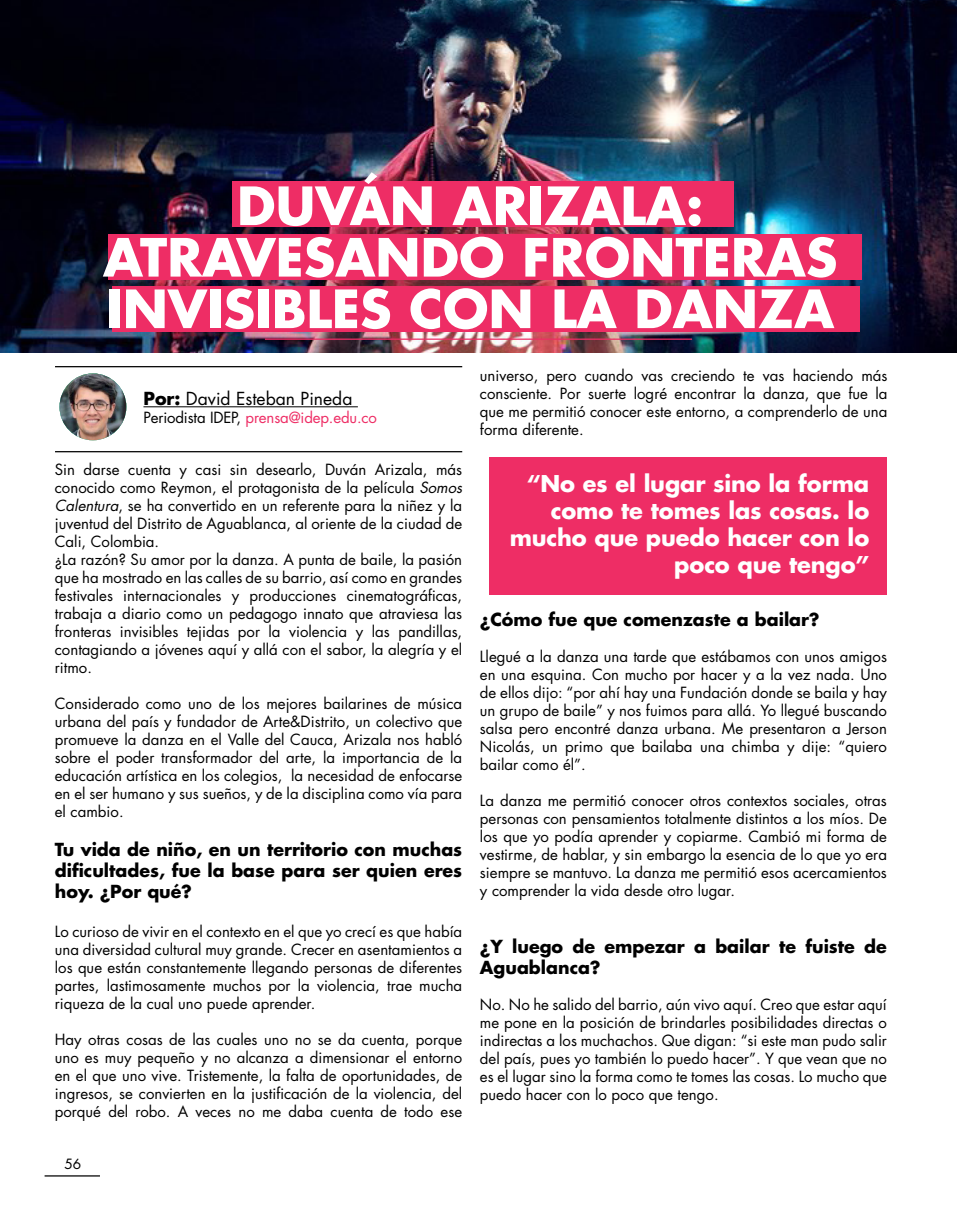
<style>
.page{position:relative;width:957px;height:1205px;background:#fff}
.page>*{position:absolute;margin:0;border:0;box-sizing:border-box;transform-origin:0 0}
.t1{font:700 51.25px/51.5px "Futura Std";color:#fff;text-align:center}
.t2{font:700 22.5px/27px "Futura Std";letter-spacing:-.005em;color:#fff;text-align:right}
.t3{font:700 17.5px/21px "Futura Std";color:#000;text-align:justify}
.t4{font:17.5px "Futura Std";color:#000}
.t5{font:15px/18px "Futura Std";color:#000;text-align:justify}
.t6{font:15px "Futura Std";letter-spacing:-.01em;color:#ee2d65}
.t7{font:13.75px "Futura Std";color:#000}
.s1{font-weight:700}
.s2{color:#000}
.s3{font-style:italic}
</style>
<div class="page">
<div style="left:489px;top:457px;width:398px;height:137px;background:#ee2d65"></div>
<img style="left:0;top:0;width:957px;height:353px">
<hr style="left:265px;top:338px;width:427px;height:2px;background:#ee2d65">
<hr style="left:55px;top:366px;width:407px;height:1px;background:#000">
<hr style="left:55px;top:451px;width:407px;height:1px;background:#000">
<hr style="left:143px;top:406px;width:215px;height:1px;background:#000">
<img style="left:60px;top:373px;width:66px;height:67px;border-radius:33px">
<div style="left:232px;top:181px;width:501px;height:46px;background:#ee2d65"></div>
<div style="left:108px;top:234px;width:753px;height:46px;background:#ee2d65"></div>
<div style="left:112px;top:286px;width:747px;height:46px;background:#ee2d65"></div>
<hr style="left:45px;top:1175px;width:55px;height:1px;background:#000">
<h1 class="t1" style="left:103px;top:179px;width:736px">DUVÁN ARIZALA:<br>ATRAVESANDO FRONTERAS<br>INVISIBLES CON LA DANZA</h1>
<p class="t4" style="left:143px;top:387px;width:210px"><span class="s1">Por:</span> David Esteban Pineda</p>
<p class="t6" style="left:143px;top:408px;width:235px"><span class="s2">Periodista IDEP,</span> prensa@idep.edu.co</p>
<p class="t5" style="left:55px;top:460px;width:412px;text-align:left">Sin darse cuenta y casi sin desearlo, Duván Arizala, más conocido como Reymon, el protagonista de la película <span class="s3">Somos Calentura</span>, se ha convertido en un referente para la niñez y la juventud del Distrito de Aguablanca, al oriente de la ciudad de Cali, Colombia.<br>¿La razón? Su amor por la danza. A punta de baile, la pasión que ha mostrado en las calles de su barrio, así como en grandes festivales internacionales y producciones cinematográficas, trabaja a diario como un pedagogo innato que atraviesa las fronteras invisibles tejidas por la violencia y las pandillas, contagiando a jóvenes aquí y allá con el sabor, la alegría y el ritmo.</p>
<p class="t5" style="left:55px;top:694px;width:409px">Considerado como uno de los mejores bailarines de música urbana del país y fundador de Arte&amp;Distrito, un colectivo que promueve la danza en el Valle del Cauca, Arizala nos habló sobre el poder transformador del arte, la importancia de la educación artística en los colegios, la necesidad de enfocarse en el ser humano y sus sueños, y de la disciplina como vía para el cambio.</p>
<p class="t3" style="left:55px;top:839px;width:409px">Tu vida de niño, en un territorio con muchas dificultades, fue la base para ser quien eres hoy. ¿Por qué?</p>
<p class="t5" style="left:55px;top:922px;width:409px">Lo curioso de vivir en el contexto en el que yo crecí es que había una diversidad cultural muy grande. Crecer en asentamientos a los que están constantemente llegando personas de diferentes partes, lastimosamente muchos por la violencia, trae mucha riqueza de la cual uno puede aprender.</p>
<p class="t5" style="left:55px;top:1030px;width:409px">Hay otras cosas de las cuales uno no se da cuenta, porque uno es muy pequeño y no alcanza a dimensionar el entorno en el que uno vive. Tristemente, la falta de oportunidades, de ingresos, se convierten en la justificación de la violencia, del porqué del robo. A veces no me daba cuenta de todo ese</p>
<p class="t7" style="left:64px;top:1155px;width:18px">56</p>
<p class="t5" style="left:480px;top:367px;width:409px">universo, pero cuando vas creciendo te vas haciendo más consciente. Por suerte logré encontrar la danza, que fue la que me permitió conocer este entorno, a comprenderlo de una forma diferente.</p>
<h2 class="t2" style="left:510px;top:470px;width:361px">“No es el lugar sino la forma como te tomes las cosas. lo mucho que puedo hacer con lo poco que tengo”</h2>
<p class="t3" style="left:480px;top:608px;width:341px">¿Cómo fue que comenzaste a bailar?</p>
<p class="t5" style="left:480px;top:647px;width:408px">Llegué a la danza una tarde que estábamos con unos amigos en una esquina. Con mucho por hacer y a la vez nada. Uno de ellos dijo: “por ahí hay una Fundación donde se baila y hay un grupo de baile” y nos fuimos para allá. Yo llegué buscando salsa pero encontré danza urbana. Me presentaron a Jerson Nicolás, un primo que bailaba una chimba y dije: “quiero bailar como él”.</p>
<p class="t5" style="left:480px;top:791px;width:408px">La danza me permitió conocer otros contextos sociales, otras personas con pensamientos totalmente distintos a los míos. De los que yo podía aprender y copiarme. Cambió mi forma de vestirme, de hablar, y sin embargo la esencia de lo que yo era siempre se mantuvo. La danza me permitió esos acercamientos y comprender la vida desde otro lugar.</p>
<p class="t3" style="left:480px;top:935px;width:408px">¿Y luego de empezar a bailar te fuiste de<br>Aguablanca?</p>
<p class="t5" style="left:480px;top:995px;width:408px">No. No he salido del barrio, aún vivo aquí. Creo que estar aquí me pone en la posición de brindarles posibilidades directas o indirectas a los muchachos. Que digan: “si este man pudo salir del país, pues yo también lo puedo hacer”. Y que vean que no es el lugar sino la forma como te tomes las cosas. Lo mucho que puedo hacer con lo poco que tengo.</p>
</div>
